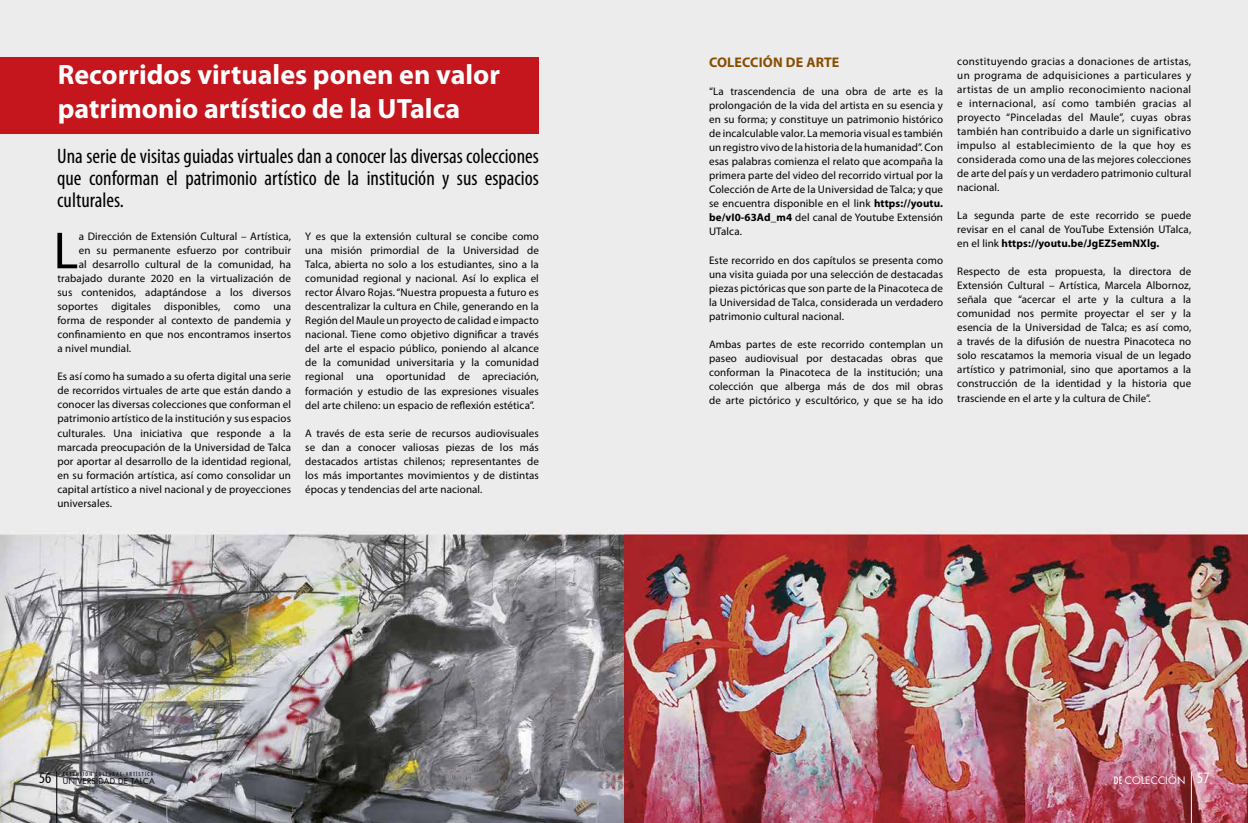
<style>
.page{position:relative;width:1248px;height:823px;background:#fff}
.page>*{position:absolute;margin:0;border:0;box-sizing:border-box;transform-origin:0 0}
.t1{font:52.5px "Myriad Pro";color:#000}
.t2{font:700 28px/33.6px "Myriad Pro";color:#fff}
.t3{font:condensed 21px/22px "Myriad Pro";color:#000;text-align:justify}
.t4{font:condensed 16px "Myriad Pro";color:#000}
.t5{font:700 14px "Myriad Pro";letter-spacing:.01em;color:#884e00}
.t6{font:11px/14px "Myriad Pro";letter-spacing:.01em;color:#000;text-align:justify}
.t7{font:10px "Futura LT";letter-spacing:.025em;color:#fff}
.t8{font:8px "Futura LT";letter-spacing:.025em;color:#000}
.t9{font:condensed 6px "Myriad Pro";letter-spacing:.19em;color:#000}
.s1{font-weight:700}
.s2{font-stretch:condensed}
.s3{font-family:"Myriad Pro";font-stretch:condensed;font-size:16px}
</style>
<div class="page">
<img style="left:0;top:0;width:1247px;height:822px">
<div style="left:0;top:57px;width:539px;height:76px;background:#c4161c"></div>
<hr style="left:1190px;top:770px;width:1px;height:52px;background:#fff">
<hr style="left:56px;top:770px;width:1px;height:52px;background:#000">
<h2 class="t2" style="left:58px;top:57px;width:443px">Recorridos virtuales ponen en valor patrimonio artístico de la UTalca</h2>
<h3 class="t3" style="left:57px;top:144px;width:483px">Una serie de visitas guiadas virtuales dan a conocer las diversas colecciones que conforman el patrimonio artístico de la institución y sus espacios culturales.</h3>
<h1 class="t1" style="left:53px;top:218px;width:26px">L</h1>
<p class="t6" style="left:79px;top:229px;width:214px">a Dirección de Extensión Cultural – Artística,</p>
<p class="t6" style="left:305px;top:229px;width:235px">Y es que la extensión cultural se concibe como una misión primordial de la Universidad de Talca, abierta no solo a los estudiantes, sino a la comunidad regional y nacional. Así lo explica el rector Álvaro Rojas. “Nuestra propuesta a futuro es descentralizar la cultura en Chile, generando en la Región del Maule un proyecto de calidad e impacto nacional. Tiene como objetivo dignificar a través del arte el espacio público, poniendo al alcance de la comunidad universitaria y la comunidad regional una oportunidad de apreciación, formación y estudio de las expresiones visuales del arte chileno: un espacio de reflexión estética”.</p>
<p class="t6" style="left:305px;top:425px;width:235px">A través de esta serie de recursos audiovisuales se dan a conocer valiosas piezas de los más destacados artistas chilenos; representantes de los más importantes movimientos y de distintas épocas y tendencias del arte nacional.</p>
<p class="t6" style="left:79px;top:243px;width:214px">en su permanente esfuerzo por contribuir</p>
<p class="t6" style="left:79px;top:257px;width:214px">al desarrollo cultural de la comunidad, ha</p>
<p class="t6" style="left:57px;top:271px;width:235px">trabajado durante 2020 en la virtualización de</p>
<p class="t6" style="left:57px;top:285px;width:235px">sus contenidos, adaptándose a los diversos</p>
<p class="t6" style="left:57px;top:299px;width:235px">soportes digitales disponibles, como una</p>
<p class="t6" style="left:57px;top:313px;width:235px">forma de responder al contexto de pandemia y</p>
<p class="t6" style="left:57px;top:327px;width:235px">confinamiento en que nos encontramos insertos</p>
<p class="t6" style="left:57px;top:341px;width:75px">a nivel mundial.</p>
<p class="t6" style="left:57px;top:369px;width:235px">Es así como ha sumado a su oferta digital una serie de recorridos virtuales de arte que están dando a conocer las diversas colecciones que conforman el patrimonio artístico de la institución y sus espacios culturales. Una iniciativa que responde a la marcada preocupación de la Universidad de Talca por aportar al desarrollo de la identidad regional, en su formación artística, así como consolidar un capital artístico a nivel nacional y de proyecciones universales.</p>
<p class="t5" style="left:709px;top:53px;width:132px">COLECCIÓN DE ARTE</p>
<p class="t6" style="left:709px;top:84px;width:235px">“La trascendencia de una obra de arte es la prolongación de la vida del artista en su esencia y en su forma; y constituye un patrimonio histórico de incalculable valor. La memoria visual es también un registro vivo de la historia de la humanidad”. Con esas palabras comienza el relato que acompaña la primera parte del video del recorrido virtual por la Colección de Arte de la Universidad de Talca; y que se encuentra disponible en el link <span class="s1">https://youtu. be/vI0-63Ad_m4</span> del canal de Youtube Extensión UTalca.</p>
<p class="t6" style="left:709px;top:252px;width:235px">Este recorrido en dos capítulos se presenta como una visita guiada por una selección de destacadas piezas pictóricas que son parte de la Pinacoteca de la Universidad de Talca, considerada un verdadero patrimonio cultural nacional.</p>
<p class="t6" style="left:709px;top:336px;width:235px">Ambas partes de este recorrido contemplan un paseo audiovisual por destacadas obras que conforman la Pinacoteca de la institución; una colección que alberga más de dos mil obras de arte pictórico y escultórico, y que se ha ido</p>
<p class="t6" style="left:957px;top:54px;width:235px">constituyendo gracias a donaciones de artistas, un programa de adquisiciones a particulares y artistas de un amplio reconocimiento nacional e internacional, así como también gracias al proyecto “Pinceladas del Maule”, cuyas obras también han contribuido a darle un significativo impulso al establecimiento de la que hoy es considerada como una de las mejores colecciones de arte del país y un verdadero patrimonio cultural nacional.</p>
<p class="t6" style="left:957px;top:208px;width:235px">La segunda parte de este recorrido se puede revisar en el canal de YouTube Extensión UTalca, en el link <span class="s1">https://youtu.be/JgEZ5emNXlg.</span></p>
<p class="t6" style="left:957px;top:264px;width:235px">Respecto de esta propuesta, la directora de Extensión Cultural – Artística, Marcela Albornoz, señala que “acercar el arte y la cultura a la comunidad nos permite proyectar el ser y la esencia de la Universidad de Talca; es así como, a través de la difusión de nuestra Pinacoteca no solo rescatamos la memoria visual de un legado artístico y patrimonial, sino que aportamos a la construcción de la identidad y la historia que trasciende en el arte y la cultura de Chile”.</p>
<p class="t9" style="left:63px;top:769px;width:92px">EXTENSIÓN CULTURAL-ARTÍSTICA</p>
<p class="t8" style="left:63px;top:775px;width:93px">UNIVERSIDAD DE TALCA</p>
<h3 class="t4" style="left:39px;top:767px;width:14px">56</h3>
<p class="t7" style="left:1113px;top:773px;width:97px"><span class="s2">DE</span> COLECCIÓN <span class="s3">57</span></p>
</div>
